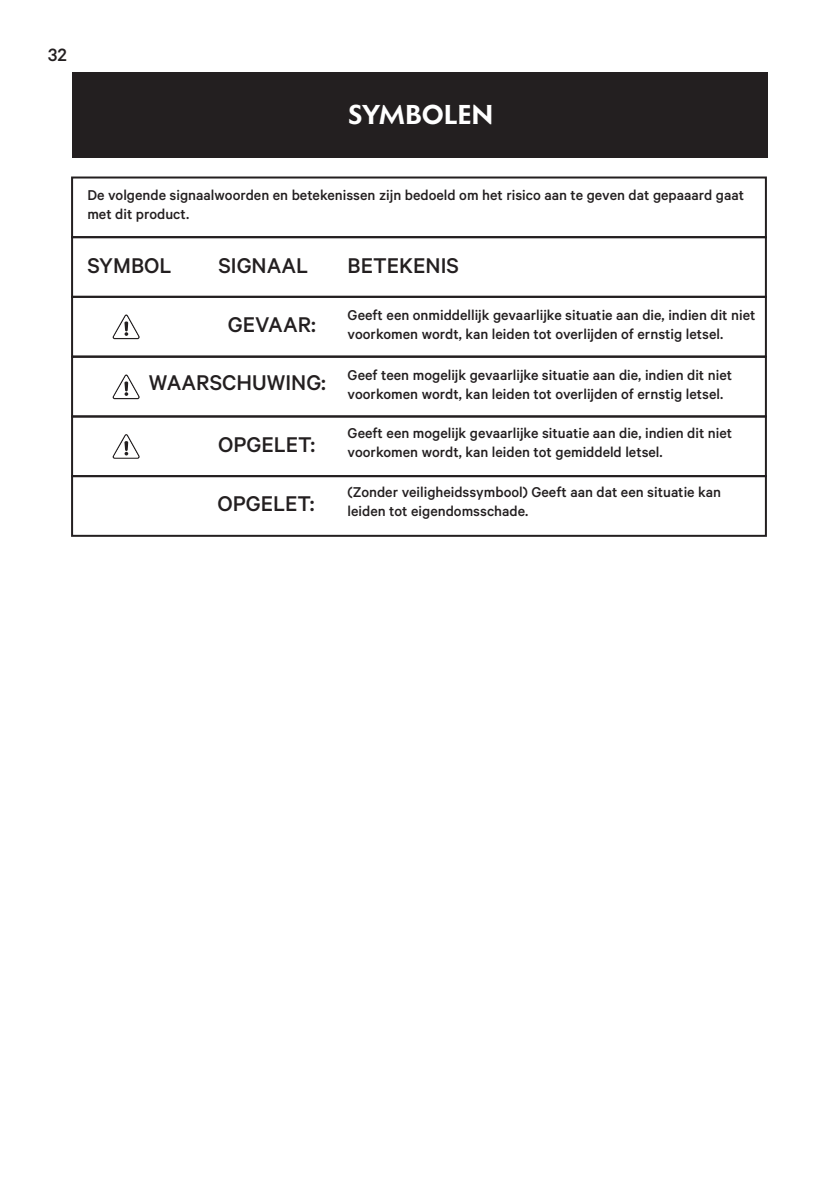
<style>
.page{position:relative;width:840px;height:1191px;background:#fff}
.page>*{position:absolute;margin:0;border:0;box-sizing:border-box;transform-origin:0 0}
.t1{font:700 28px "Melanzane";color:#fff}
.t2{font:500 24px "Calibre";color:#231f20}
.t3{font:500 20px "Calibre";color:#231f20}
.t4{font:500 16px/19.2px "Calibre";color:#231f20}
</style>
<div class="page">
<div style="left:72px;top:72px;width:695px;height:85px;background:#231f20"></div>
<div style="left:71px;top:176px;width:695px;height:62px;border:2px solid #231f20"></div>
<div style="left:71px;top:356px;width:695px;height:61px;border:2px solid #231f20"></div>
<div style="left:71px;top:415px;width:695px;height:62px;border:2px solid #231f20"></div>
<div style="left:71px;top:475px;width:695px;height:62px;border:2px solid #231f20"></div>
<div style="left:71px;top:236px;width:695px;height:62px;border:2px solid #231f20"></div>
<svg style="left:113px;top:314px;width:26px;height:25px"></svg>
<svg style="left:113px;top:374px;width:26px;height:25px"></svg>
<svg style="left:113px;top:434px;width:26px;height:25px"></svg>
<p class="t3" style="left:48px;top:43px;width:20px">32</p>
<p class="t1" style="left:348px;top:92px;width:146px">SYMBOLEN</p>
<p class="t4" style="left:87px;top:184px;width:657px">De volgende signaalwoorden en betekenissen zijn bedoeld om het risico aan te geven dat gepaaard gaat met dit product.</p>
<p class="t2" style="left:87px;top:251px;width:86px">SYMBOL</p>
<p class="t2" style="left:218px;top:251px;width:91px">SIGNAAL</p>
<p class="t2" style="left:347px;top:251px;width:113px">BETEKENIS</p>
<p class="t4" style="left:347px;top:304px;width:409px">Geeft een onmiddellijk gevaarlijke situatie aan die, indien dit niet voorkomen wordt, kan leiden tot overlijden of ernstig letsel.</p>
<p class="t4" style="left:347px;top:365px;width:386px">Geef teen mogelijk gevaarlijke situatie aan die, indien dit niet voorkomen wordt, kan leiden tot overlijden of ernstig letsel.</p>
<p class="t4" style="left:347px;top:422px;width:386px">Geeft een mogelijk gevaarlijke situatie aan die, indien dit niet voorkomen wordt, kan leiden tot gemiddeld letsel.</p>
<p class="t4" style="left:347px;top:482px;width:374px">(Zonder veiligheidssymbool) Geeft aan dat een situatie kan leiden tot eigendomsschade.</p>
<p class="t2" style="left:228px;top:311px;width:89px">GEVAAR:</p>
<p class="t2" style="left:149px;top:369px;width:178px">WAARSCHUWING:</p>
<p class="t2" style="left:218px;top:430px;width:99px">OPGELET:</p>
<p class="t2" style="left:217px;top:490px;width:99px">OPGELET:</p>
</div>
